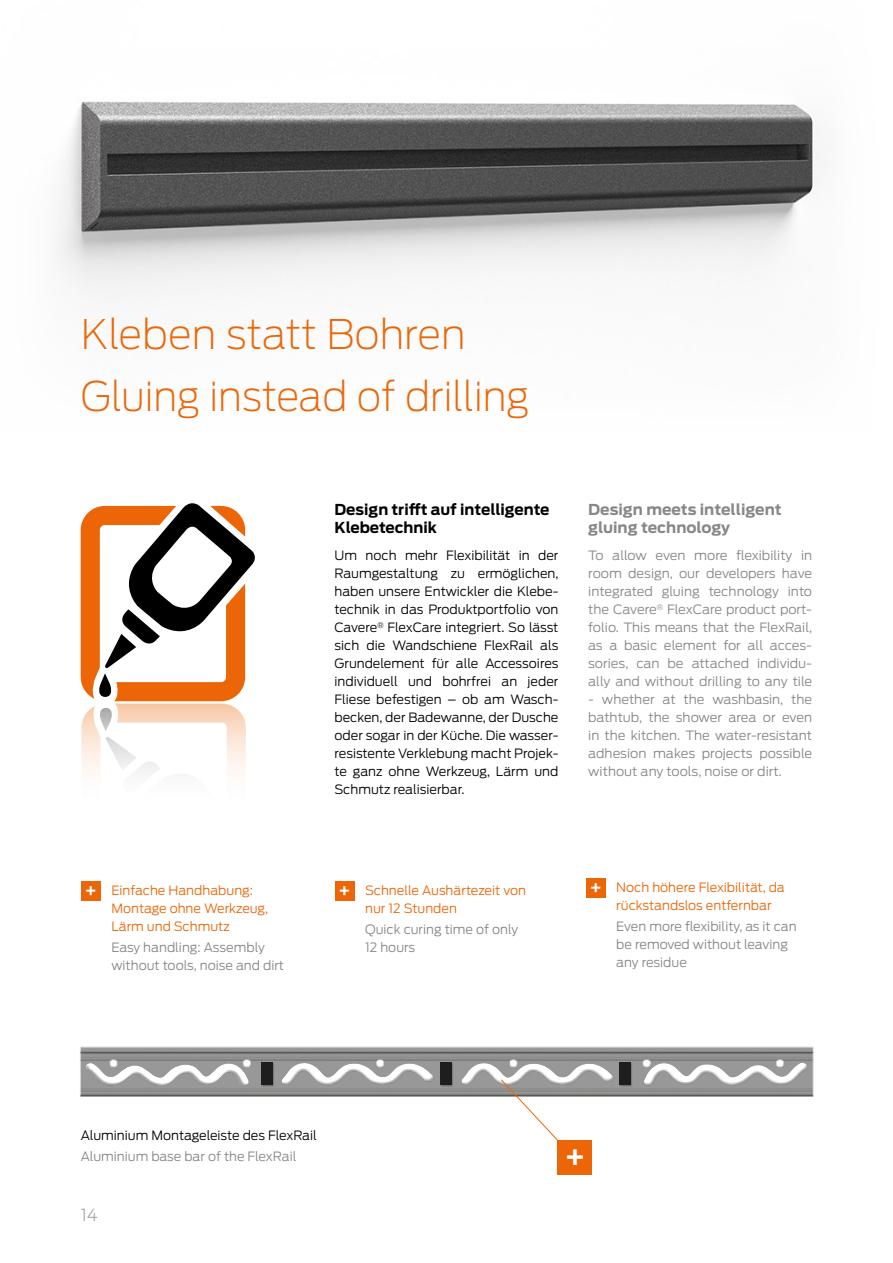
<style>
.page{position:relative;width:893px;height:1263px;background:#fff}
.page>*{position:absolute;margin:0;border:0;box-sizing:border-box;transform-origin:0 0}
.t1{font:200 40.5px "Antenna";color:#ec6608}
.t2{font:500 30.9px "Antenna";color:#fff}
.t3{font:500 18px "Antenna";color:#fff}
.t4{font:300 16.5px "Antenna";color:#a8a8a7}
.t5{font:700 15px/18px "Antenna";color:#000}
.t6{font:700 15px/18px "Antenna";color:#878787}
.t7{font:300 12.75px/18px "Antenna";color:#878787}
.t8{font:300 12.75px/18px "Antenna";color:#000;text-align:justify}
.t9{font:300 12.75px/18px "Antenna";color:#ec6608}
</style>
<div class="page">
<img style="left:57px;top:101px;width:762px;height:195px">
<img style="left:80px;top:1046px;width:734px;height:51px">
<div style="left:261px;top:1062px;width:14px;height:25px;background:#7b7b7b"></div>
<div style="left:262px;top:1063px;width:11px;height:22px;background:#1e1e1e"></div>
<div style="left:440px;top:1062px;width:14px;height:25px;background:#7b7b7b"></div>
<div style="left:441px;top:1063px;width:11px;height:22px;background:#1e1e1e"></div>
<div style="left:619px;top:1062px;width:14px;height:25px;background:#7b7b7b"></div>
<div style="left:620px;top:1063px;width:11px;height:22px;background:#1e1e1e"></div>
<svg style="left:81px;top:503px;width:174px;height:270px"></svg>
<div style="left:81px;top:881px;width:20px;height:20px;background:#ec6608"></div>
<div style="left:334px;top:881px;width:20px;height:20px;background:#ec6608"></div>
<div style="left:586px;top:878px;width:20px;height:19px;background:#ec6608"></div>
<div style="left:558px;top:1140px;width:34px;height:34px;background:#ec6608"></div>
<svg style="left:82px;top:1059px;width:170px;height:30px"></svg>
<svg style="left:641px;top:1058px;width:169px;height:31px"></svg>
<svg style="left:279px;top:1059px;width:157px;height:29px"></svg>
<svg style="left:458px;top:1059px;width:158px;height:83px"></svg>
<h1 class="t1" style="left:81px;top:310px;width:386px">Kleben statt Bohren</h1>
<h1 class="t1" style="left:81px;top:373px;width:450px">Gluing instead of drilling</h1>
<p class="t5" style="left:334px;top:501px;width:217px">Design trifft auf intelligente<br>Klebetechnik</p>
<p class="t8" style="left:334px;top:546px;width:226px">Um noch mehr Flexibilität in der Raumgestaltung zu ermöglichen, haben unsere Entwickler die Klebe&shy;technik in das Produktportfolio von Cavere<sup>®</sup> FlexCare integriert. So lässt sich die Wandschiene FlexRail als Grundelement für alle Accessoires individuell und bohrfrei an jeder Fliese befestigen – ob am Wasch&shy;becken, der Badewanne, der Dusche oder sogar in der Küche. Die wasser&shy;resistente Verklebung macht Projek&shy;te ganz ohne Werkzeug, Lärm und Schmutz realisierbar.</p>
<p class="t6" style="left:588px;top:501px;width:195px">Design meets intelligent gluing technology</p>
<p class="t7" style="left:588px;top:546px;width:226px;text-align:justify">To allow even more flexibility in room design, our developers have integrated gluing technology into the Cavere<sup>®</sup> FlexCare product port&shy;folio. This means that the FlexRail, as a basic element for all acces&shy;sories, can be attached individu&shy;ally and without drilling to any tile</p>
<p class="t7" style="left:588px;top:690px;width:225px;text-align:justify">- whether at the washbasin, the bathtub, the shower area or even in the kitchen. The water-resistant adhesion makes projects possible without any tools, noise or dirt.</p>
<p class="t9" style="left:111px;top:882px;width:158px">Einfache Handhabung:<br>Montage ohne Werkzeug,<br>Lärm und Schmutz</p>
<p class="t9" style="left:365px;top:882px;width:162px">Schnelle Aushärtezeit von nur 12 Stunden</p>
<p class="t9" style="left:616px;top:879px;width:170px">Noch höhere Flexibilität, da rückstandslos entfernbar</p>
<h3 class="t3" style="left:85px;top:879px;width:14px">+</h3>
<h3 class="t3" style="left:338px;top:879px;width:14px">+</h3>
<h3 class="t3" style="left:589px;top:876px;width:14px">+</h3>
<p class="t7" style="left:365px;top:921px;width:155px">Quick curing time of only<br>12 hours</p>
<p class="t7" style="left:616px;top:918px;width:182px">Even more flexibility, as it can be removed without leaving any residue</p>
<p class="t7" style="left:111px;top:939px;width:174px">Easy handling: Assembly without tools, noise and dirt</p>
<p class="t8" style="left:81px;top:1126px;width:238px">Aluminium Montageleiste des FlexRail</p>
<p class="t7" style="left:81px;top:1147px;width:217px">Aluminium base bar of the FlexRail</p>
<p class="t4" style="left:81px;top:1205px;width:19px">14</p>
<h2 class="t2" style="left:564px;top:1138px;width:23px">+</h2>
</div>
